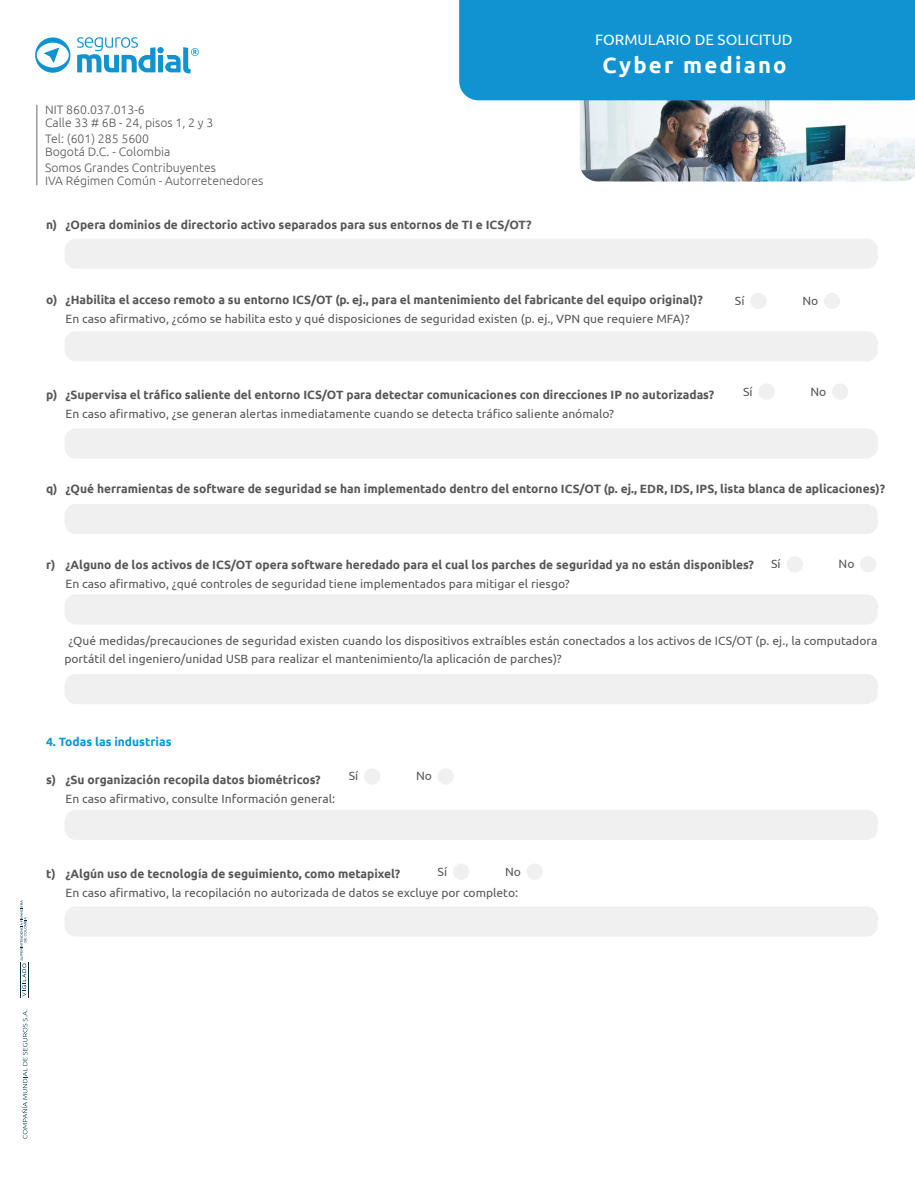
<style>
.page{position:relative;width:915px;height:1191px;background:#fff}
.page>*{position:absolute;margin:0;border:0;box-sizing:border-box;transform-origin:0 0}
.t1{font:700 22.05px "Ubuntu";letter-spacing:.1em;color:#fff}
.t2{font:15px "Ubuntu";color:#fff}
.t3{font:300 12.3px/13.8px "Ubuntu";color:#585857}
.t4{font:12px/18.9px "Ubuntu";color:#575756}
.t5{font:700 12px "Ubuntu";color:#575756}
.t6{font:700 12px "Ubuntu";color:#0699d6}
</style>
<div class="page">
<svg style="left:77px;top:37px;width:122px;height:37px"></svg>
<svg style="left:35px;top:37px;width:35px;height:36px"></svg>
<hr style="left:36px;top:105px;width:1px;height:80px;background:#9d9b9b">
<svg style="left:20px;top:900px;width:6px;height:96px"></svg>
<hr style="left:21px;top:962px;width:1px;height:36px;background:#062f43">
<hr style="left:28px;top:962px;width:1px;height:36px;background:#062f43">
<svg style="left:21px;top:1009px;width:7px;height:129px"></svg>
<div style="left:65px;top:239px;width:812px;height:30px;background:#f0f0f0;border-radius:11px"></div>
<div style="left:65px;top:331px;width:812px;height:30px;background:#f0f0f0;border-radius:11px"></div>
<div style="left:65px;top:428px;width:812px;height:30px;background:#f0f0f0;border-radius:11px"></div>
<div style="left:65px;top:504px;width:812px;height:30px;background:#f0f0f0;border-radius:11px"></div>
<div style="left:65px;top:594px;width:812px;height:30px;background:#f0f0f0;border-radius:11px"></div>
<div style="left:65px;top:674px;width:812px;height:30px;background:#f0f0f0;border-radius:11px"></div>
<div style="left:65px;top:809px;width:812px;height:31px;background:#f0f0f0;border-radius:11px"></div>
<div style="left:65px;top:906px;width:812px;height:30px;background:#f0f0f0;border-radius:11px"></div>
<div style="left:750px;top:293px;width:16px;height:16px;background:#f0f0f0;border-radius:50%"></div>
<div style="left:823px;top:293px;width:16px;height:16px;background:#f0f0f0;border-radius:8px"></div>
<div style="left:758px;top:383px;width:16px;height:17px;background:#f0f0f0;border-radius:8px"></div>
<div style="left:831px;top:383px;width:16px;height:17px;background:#f0f0f0;border-radius:50%"></div>
<div style="left:786px;top:556px;width:16px;height:16px;background:#f0f0f0;border-radius:50%"></div>
<div style="left:859px;top:556px;width:17px;height:16px;background:#f0f0f0;border-radius:50%"></div>
<div style="left:364px;top:768px;width:16px;height:16px;background:#f0f0f0;border-radius:8px"></div>
<div style="left:437px;top:768px;width:16px;height:16px;background:#f0f0f0;border-radius:8px"></div>
<div style="left:453px;top:863px;width:16px;height:17px;background:#f0f0f0;border-radius:8px"></div>
<div style="left:526px;top:863px;width:16px;height:17px;background:#f0f0f0;border-radius:8px"></div>
<img style="left:579px;top:100px;width:335px;height:81px">
<div style="left:459px;top:0;width:455px;height:100px;background:#1193d2"></div>
<p class="t3" style="left:45px;top:102px;width:170px">NIT 860.037.013-6<br>Calle 33 # 6B - 24, pisos 1, 2 y 3</p>
<p class="t3" style="left:45px;top:131px;width:127px">Tel: (601) 285 5600<br>Bogotá D.C. - Colombia</p>
<p class="t3" style="left:45px;top:160px;width:220px">Somos Grandes Contribuyentes<br>IVA Régimen Común - Autorretenedores</p>
<p class="t5" style="left:46px;top:217px;width:487px">n) ¿Opera dominios de directorio activo separados para sus entornos de TI e ICS/OT?</p>
<p class="t2" style="left:595px;top:31px;width:199px">FORMULARIO DE SOLICITUD</p>
<h1 class="t1" style="left:602px;top:52px;width:185px">Cyber mediano</h1>
<p class="t5" style="left:46px;top:293px;width:658px">o) ¿Habilita el acceso remoto a su entorno ICS/OT (p. ej., para el mantenimiento del fabricante del equipo original)?</p>
<p class="t4" style="left:66px;top:309px;width:625px">En caso afirmativo, ¿cómo se habilita esto y qué disposiciones de seguridad existen (p. ej., VPN que requiere MFA)?</p>
<p class="t4" style="left:734px;top:291px;width:11px">Sí</p>
<p class="t4" style="left:802px;top:291px;width:17px">No</p>
<p class="t5" style="left:46px;top:387px;width:669px">p) ¿Supervisa el tráfico saliente del entorno ICS/OT para detectar comunicaciones con direcciones IP no autorizadas?</p>
<p class="t4" style="left:66px;top:404px;width:550px">En caso afirmativo, ¿se generan alertas inmediatamente cuando se detecta tráfico saliente anómalo?</p>
<p class="t4" style="left:742px;top:381px;width:11px">Sí</p>
<p class="t4" style="left:810px;top:381px;width:17px">No</p>
<p class="t5" style="left:46px;top:482px;width:840px">q) ¿Qué herramientas de software de seguridad se han implementado dentro del entorno ICS/OT (p. ej., EDR, IDS, IPS, lista blanca de aplicaciones)?</p>
<p class="t5" style="left:46px;top:557px;width:709px">r) ¿Alguno de los activos de ICS/OT opera software heredado para el cual los parches de seguridad ya no están disponibles?</p>
<p class="t4" style="left:66px;top:574px;width:505px">En caso afirmativo, ¿qué controles de seguridad tiene implementados para mitigar el riesgo?</p>
<p class="t4" style="left:771px;top:554px;width:11px">Sí</p>
<p class="t4" style="left:838px;top:554px;width:17px">No</p>
<p class="t4" style="left:64px;top:630px;width:814px;text-indent:4px">¿Qué medidas/precauciones de seguridad existen cuando los dispositivos extraíbles están conectados a los activos de ICS/OT (p. ej., la computadora portátil del ingeniero/unidad USB para realizar el mantenimiento/la aplicación de parches)?</p>
<p class="t6" style="left:46px;top:734px;width:127px">4. Todas las industrias</p>
<p class="t5" style="left:46px;top:772px;width:276px">s) ¿Su organización recopila datos biométricos?</p>
<p class="t4" style="left:66px;top:788px;width:271px">En caso afirmativo, consulte Información general:</p>
<p class="t4" style="left:348px;top:766px;width:11px">Sí</p>
<p class="t4" style="left:416px;top:766px;width:17px">No</p>
<p class="t4" style="left:437px;top:861px;width:11px">Sí</p>
<p class="t4" style="left:505px;top:861px;width:17px">No</p>
<p class="t5" style="left:46px;top:866px;width:355px">t) ¿Algún uso de tecnología de seguimiento, como metapixel?</p>
<p class="t4" style="left:66px;top:883px;width:454px">En caso afirmativo, la recopilación no autorizada de datos se excluye por completo:</p>
</div>
